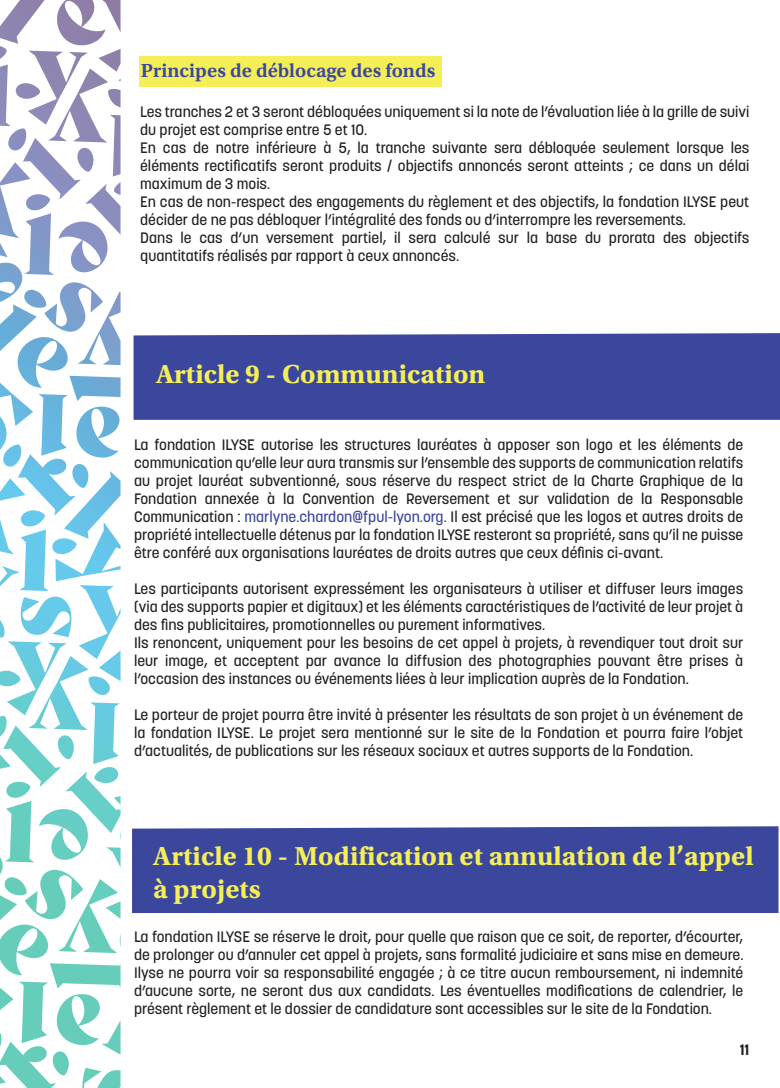
<style>
.page{position:relative;width:780px;height:1088px;background:#fff}
.page>*{position:absolute;margin:0;border:0;box-sizing:border-box;transform-origin:0 0}
.t1{font:27.5px/33px "Utopia Std Bold Capt";color:#f4ee57}
.t2{font:20px "Utopia Std Semibold Capt";color:#3b479d}
.t3{font:500 15px/18px "Korolev";color:#231f20;text-align:justify}
.t4{font:700 15px "Korolev";color:#231f20}
.s1{color:#3b479d}
</style>
<div class="page">
<svg style="left:0;top:0;width:121px;height:1088px"></svg>
<div style="left:139px;top:56px;width:302px;height:31px;background:#f4ee57"></div>
<div style="left:133px;top:333px;width:647px;height:87px;background:#3b479d"></div>
<div style="left:132px;top:826px;width:646px;height:87px;background:#3b479d"></div>
<h2 class="t2" style="left:141px;top:59px;width:296px">Principes de déblocage des fonds</h2>
<p class="t3" style="left:140px;top:103px;width:610px;text-align:left">Les tranches 2 et 3 seront débloquées uniquement si la note de l’évaluation liée à la grille de suivi du projet est comprise entre 5 et 10.<br>En cas de notre inférieure à 5, la tranche suivante sera débloquée seulement lorsque les éléments rectificatifs seront produits / objectifs annoncés seront atteints ; ce dans un délai maximum de 3 mois.<br>En cas de non-respect des engagements du règlement et des objectifs, la fondation ILYSE peut décider de ne pas débloquer l’intégralité des fonds ou d’interrompre les reversements.<br>Dans le cas d’un versement partiel, il sera calculé sur la base du prorata des objectifs quantitatifs réalisés par rapport à ceux annoncés.</p>
<h1 class="t1" style="left:156px;top:358px;width:331px">Article 9 - Communication</h1>
<p class="t3" style="left:134px;top:436px;width:610px">La fondation ILYSE autorise les structures lauréates à apposer son logo et les éléments de communication qu’elle leur aura transmis sur l’ensemble des supports de communication relatifs au projet lauréat subventionné, sous réserve du respect strict de la Charte Graphique de la Fondation annexée à la Convention de Reversement et sur validation de la Responsable Communication : <span class="s1">marlyne.chardon@fpul-lyon.org.</span> Il est précisé que les logos et autres droits de propriété intellectuelle détenus par la fondation ILYSE resteront sa propriété, sans qu’il ne puisse être conféré aux organisations lauréates de droits autres que ceux définis ci-avant.</p>
<p class="t3" style="left:134px;top:580px;width:610px;text-align:left">Les participants autorisent expressément les organisateurs à utiliser et diffuser leurs images (via des supports papier et digitaux) et les éléments caractéristiques de l’activité de leur projet à des fins publicitaires, promotionnelles ou purement informatives.<br>Ils renoncent, uniquement pour les besoins de cet appel à projets, à revendiquer tout droit sur leur image, et acceptent par avance la diffusion des photographies pouvant être prises à l’occasion des instances ou événements liées à leur implication auprès de la Fondation.</p>
<p class="t3" style="left:134px;top:706px;width:610px">Le porteur de projet pourra être invité à présenter les résultats de son projet à un événement de la fondation ILYSE. Le projet sera mentionné sur le site de la Fondation et pourra faire l’objet d’actualités, de publications sur les réseaux sociaux et autres supports de la Fondation.</p>
<h1 class="t1" style="left:153px;top:840px;width:602px">Article 10 - Modification et annulation de l’appel à projets</h1>
<p class="t3" style="left:134px;top:928px;width:611px">La fondation ILYSE se réserve le droit, pour quelle que raison que ce soit, de reporter, d’écourter, de prolonger ou d’annuler cet appel à projets, sans formalité judiciaire et sans mise en demeure.<br>Ilyse ne pourra voir sa responsabilité engagée ; à ce titre aucun remboursement, ni indemnité d’aucune sorte, ne seront dus aux candidats. Les éventuelles modifications de calendrier, le présent règlement et le dossier de candidature sont accessibles sur le site de la Fondation.</p>
<p class="t4" style="left:739px;top:1040px;width:11px">11</p>
</div>
